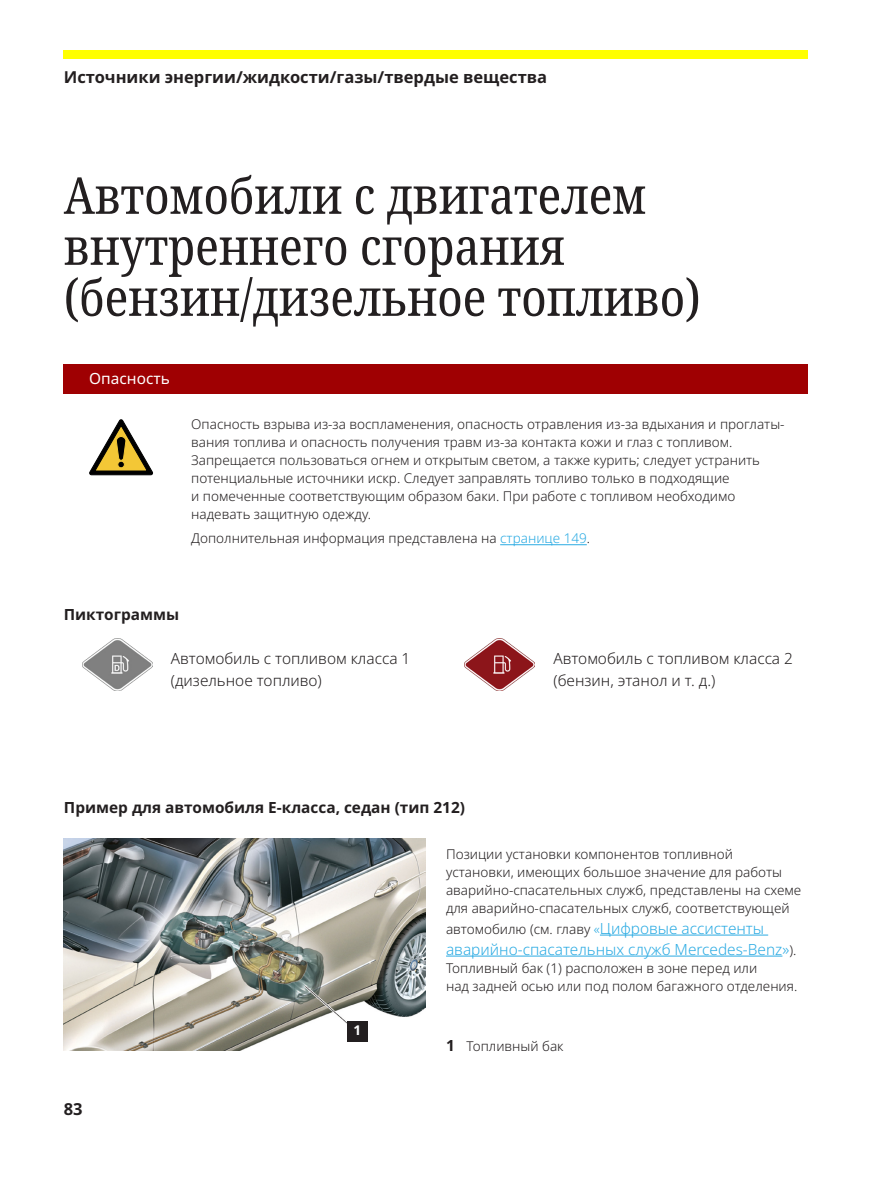
<style>
.page{position:relative;width:893px;height:1191px;background:#fff}
.page>*{position:absolute;margin:0;border:0;box-sizing:border-box;transform-origin:0 0}
.h1_34_34{font:condensed 51px/51px "Noto Serif";color:#231f20}
.t1{font:700 16.5px "Noto Sans";color:#231f20}
.copyy_10_25_14{font:300 15.3px/21.5px "Noto Sans";color:#231f20}
.h3_10_25_12{font:700 15.3px "Noto Sans";color:#231f20}
.copyy_10_25_14-2{font:300 15.3px "Noto Sans";color:#2babe3}
.warn_h_white_10_25_14{font:15.3px "Noto Sans";color:#fff}
.warn_body_9_12{font:300 13.5px/18px "Noto Sans";color:#231f20}
.copyy_10_25_14-3{font:300 13.5px/18px "Noto Sans";color:#231f20}
.warn_more-info_9_16{font:300 13.5px "Noto Sans";color:#231f20}
.numbers{font:700 13.5px "Noto Sans";color:#fff}
.s1{color:#2babe3}
.s2{font-size:15.3px;color:#2babe3}
.s3{font-size:13.5px;color:#231f20}
.s4{font-weight:700;font-size:15.3px}
</style>
<div class="page">
<div style="left:64px;top:50px;width:744px;height:8px;background:#ff0"></div>
<hr style="left:600px;top:934px;width:168px;height:1px;background:#2babe3">
<hr style="left:446px;top:955px;width:336px;height:1px;background:#2babe3">
<div style="left:64px;top:364px;width:744px;height:30px;background:#9f0002"></div>
<svg style="left:90px;top:420px;width:63px;height:55px"></svg>
<hr style="left:500px;top:544px;width:87px;height:1px;background:#2babe3">
<img style="left:82px;top:638px;width:70px;height:52px">
<img style="left:465px;top:638px;width:70px;height:52px">
<img style="left:64px;top:838px;width:362px;height:212px">
<div style="left:347px;top:1020px;width:21px;height:21px;background:#231f20"></div>
<p class="t1" style="left:64px;top:66px;width:485px">Источники энергии/жидкости/газы/твердые вещества</p>
<p class="h1_34_34" style="left:64px;top:171px;width:638px">Автомобили с двигателем внутреннего сгорания (бензин/дизельное топливо)</p>
<p class="warn_h_white_10_25_14" style="left:89px;top:368px;width:82px">Опасность</p>
<p class="warn_body_9_12" style="left:191px;top:416px;width:595px">Опасность взрыва из-за воспламенения, опасность отравления из-за вдыхания и проглаты&shy;вания топлива и опасность получения травм из-за контакта кожи и глаз с топливом.<br>Запрещается пользоваться огнем и открытым светом, а также курить; следует устранить потенциальные источники искр. Следует заправлять топливо только в подходящие<br>и помеченные соответствующим образом баки. При работе с топливом необходимо надевать защитную одежду.</p>
<p class="warn_more-info_9_16" style="left:191px;top:529px;width:400px">Дополнительная информация представлена на <span class="s1">странице 149</span>.</p>
<p class="h3_10_25_12" style="left:64px;top:603px;width:117px">Пиктограммы</p>
<p class="copyy_10_25_14" style="left:171px;top:648px;width:241px">Автомобиль с топливом класса 1 (дизельное топливо)</p>
<p class="copyy_10_25_14" style="left:553px;top:648px;width:241px">Автомобиль с топливом класса 2 (бензин, этанол и т. д.)</p>
<p class="h3_10_25_12" style="left:64px;top:796px;width:403px">Пример для автомобиля E-класса, седан (тип 212)</p>
<p class="t1" style="left:64px;top:1097px;width:20px">83</p>
<p class="numbers" style="left:353px;top:1020px;width:9px">1</p>
<p class="copyy_10_25_14-3" style="left:446px;top:845px;width:357px">Позиции установки компонентов топливной установки, имеющих большое значение для работы аварийно-спасательных служб, представлены на схеме для аварийно-спасательных служб, соответствующей</p>
<p class="copyy_10_25_14-3" style="left:446px;top:920px;width:320px">автомобилю (см. главу <span class="s1">«</span><span class="s2">Цифровые ассистенты</span></p>
<p class="copyy_10_25_14-2" style="left:446px;top:938px;width:352px">аварийно-спасательных служб Mercedes-Benz»<span class="s3">).</span></p>
<p class="copyy_10_25_14-3" style="left:446px;top:959px;width:353px">Топливный бак (1) расположен в зоне перед или<br>над задней осью или под полом багажного отделения.</p>
<p class="warn_body_9_12" style="left:446px;top:1037px;width:119px"><span class="s4">1</span> Топливный бак</p>
</div>
